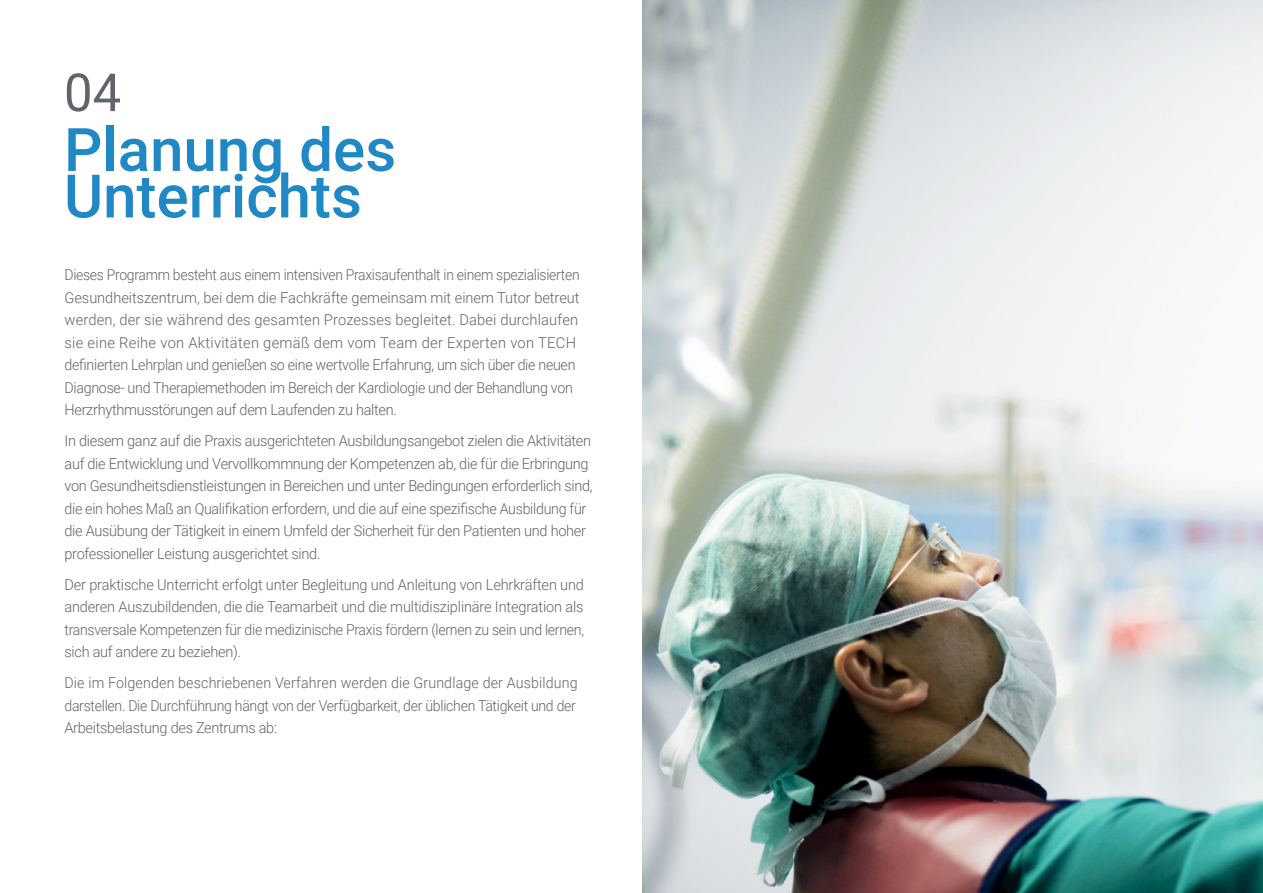
<style>
.page{position:relative;width:1263px;height:893px;background:#fff}
.page>*{position:absolute;margin:0;border:0;box-sizing:border-box;transform-origin:0 0}
.t1{font:500 60px/46.5px "Roboto";color:#2088c5}
.t2{font:52.5px "Roboto";color:#61646a}
.t3{font:300 15px/22.5px "Roboto";letter-spacing:-.02em;color:#61646a}
.t4{font:300 15px/22.5px "Roboto";letter-spacing:-.02em;color:#61646a;scale:.93 1}
.t5{font:300 15px/22.5px "Roboto";letter-spacing:-.02em;color:#61646a;text-align:justify;scale:.95 1}
</style>
<div class="page">
<img style="left:642px;top:0;width:621px;height:893px">
<h2 class="t2" style="left:64px;top:56px;width:59px">04</h2>
<h1 class="t1" style="left:64px;top:124px;width:334px">Planung des<br>Unterrichts</h1>
<p class="t4" style="left:64px;top:263px;width:555px">Dieses Programm besteht aus einem intensiven Praxisaufenthalt in einem spezialisierten Gesundheitszentrum, bei dem die Fachkräfte gemeinsam mit einem Tutor betreut werden, der sie während des gesamten Prozesses begleitet. Dabei durchlaufen sie eine Reihe von Aktivitäten gemäß dem vom Team der Experten von TECH definierten Lehrplan und genießen so eine wertvolle Erfahrung, um sich über die neuen Diagnose- und Therapiemethoden im Bereich der Kardiologie und der Behandlung von Herzrhythmusstörungen auf dem Laufenden zu halten.</p>
<p class="t3" style="left:64px;top:429px;width:530px">In diesem ganz auf die Praxis ausgerichteten Ausbildungsangebot zielen die Aktivitäten auf die Entwicklung und Vervollkommnung der Kompetenzen ab, die für die Erbringung von Gesundheitsdienstleistungen in Bereichen und unter Bedingungen erforderlich sind, die ein hohes Maß an Qualifikation erfordern, und die auf eine spezifische Ausbildung für die Ausübung der Tätigkeit in einem Umfeld der Sicherheit für den Patienten und hoher professioneller Leistung ausgerichtet sind.</p>
<p class="t3" style="left:64px;top:573px;width:521px;text-align:justify">Der praktische Unterricht erfolgt unter Begleitung und Anleitung von Lehrkräften und anderen Auszubildenden, die die Teamarbeit und die multidisziplinäre Integration als transversale Kompetenzen für die medizinische Praxis fördern (lernen zu sein und lernen, sich auf andere zu beziehen).</p>
<p class="t5" style="left:64px;top:671px;width:542px">Die im Folgenden beschriebenen Verfahren werden die Grundlage der Ausbildung darstellen. Die Durchführung hängt von der Verfügbarkeit, der üblichen Tätigkeit und der Arbeitsbelastung des Zentrums ab:</p>
</div>
